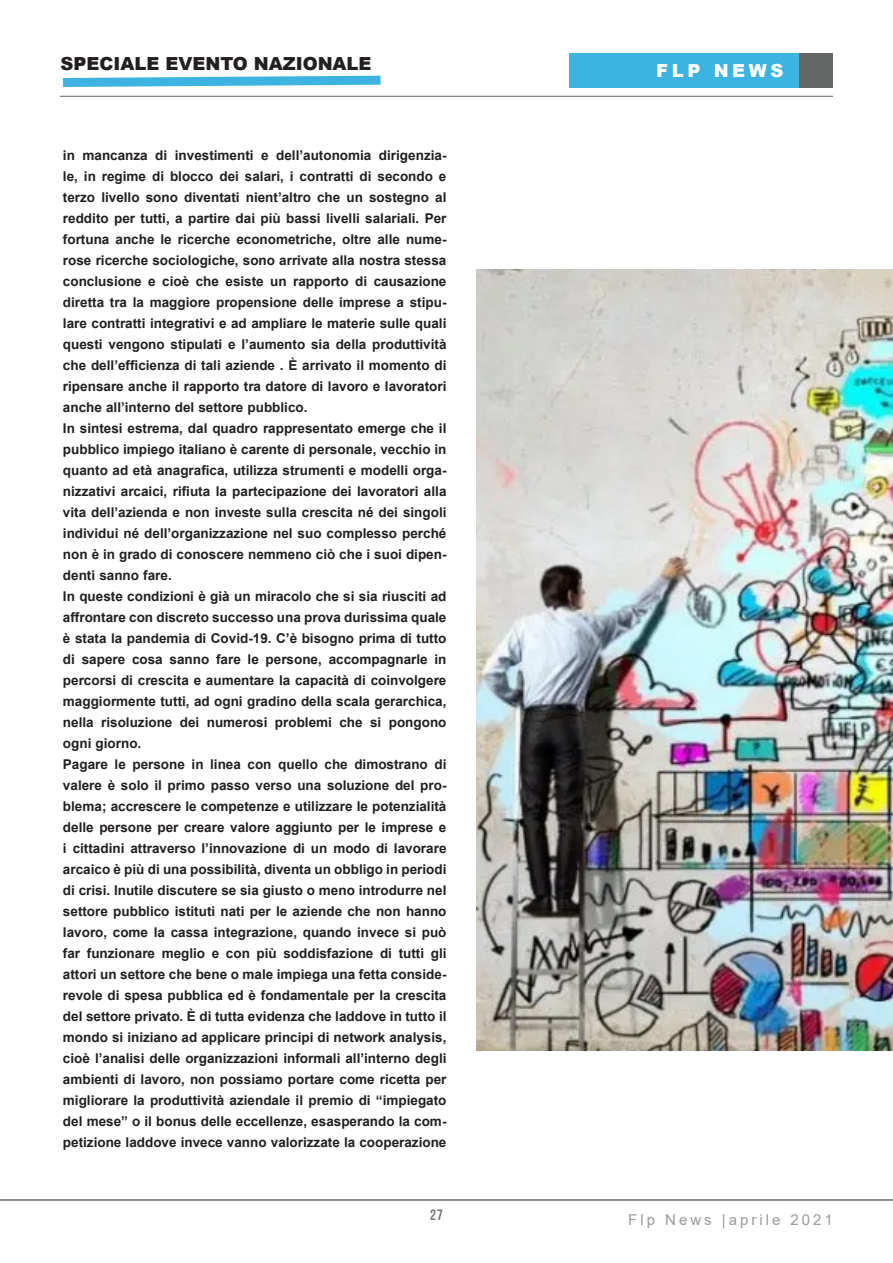
<style>
.page{position:relative;width:893px;height:1263px;background:#fff}
.page>*{position:absolute;margin:0;border:0;box-sizing:border-box;transform-origin:0 0}
.t1{font:900 18px "Arial";color:#231f20}
.t2{font:900 18px "Arial";letter-spacing:.2em;color:#fff}
.t3{font:15px "Arial";letter-spacing:.2em;color:#9a9c9e}
.TOC_headings{font:15px "Bebas Neue";color:#73776c}
.Body_paragraph{font:700 13.5px/21px "Arial";color:#231f20;text-align:justify}
</style>
<div class="page">
<div style="left:798px;top:53px;width:35px;height:35px;background:#656666"></div>
<div style="left:569px;top:53px;width:229px;height:35px;background:#3cb3e0"></div>
<hr style="left:60px;top:96px;width:773px;height:1px;background:#73776c">
<hr style="left:0;top:1199px;width:893px;height:2px;background:#8a8b8b">
<svg style="left:63px;top:75px;width:318px;height:12px"></svg>
<img style="left:477px;top:269px;width:416px;height:782px">
<h1 class="t1" style="left:61px;top:51px;width:313px">SPECIALE EVENTO NAZIONALE</h1>
<p class="Body_paragraph" style="left:63px;top:145px;width:385px">in mancanza di investimenti e dell’autonomia dirigenzia&shy;le, in regime di blocco dei salari, i contratti di secondo e terzo livello sono diventati nient’altro che un sostegno al reddito per tutti, a partire dai più bassi livelli salariali. Per fortuna anche le ricerche econometriche, oltre alle nume&shy;rose ricerche sociologiche, sono arrivate alla nostra stessa conclusione e cioè che esiste un rapporto di causazione diretta tra la maggiore propensione delle imprese a stipu&shy;lare contratti integrativi e ad ampliare le materie sulle quali questi vengono stipulati e l’aumento sia della produttività che dell’efficienza di tali aziende . È arrivato il momento di ripensare anche il rapporto tra datore di lavoro e lavoratori anche all’interno del settore pubblico.</p>
<p class="Body_paragraph" style="left:63px;top:418px;width:385px">In sintesi estrema, dal quadro rappresentato emerge che il pubblico impiego italiano è carente di personale, vecchio in quanto ad età anagrafica, utilizza strumenti e modelli orga&shy;nizzativi arcaici, rifiuta la partecipazione dei lavoratori alla vita dell’azienda e non investe sulla crescita né dei singoli individui né dell’organizzazione nel suo complesso perché non è in grado di conoscere nemmeno ciò che i suoi dipen&shy;denti sanno fare.</p>
<p class="Body_paragraph" style="left:63px;top:586px;width:385px">In queste condizioni è già un miracolo che si sia riusciti ad affrontare con discreto successo una prova durissima quale è stata la pandemia di Covid-19. C’è bisogno prima di tutto di sapere cosa sanno fare le persone, accompagnarle in percorsi di crescita e aumentare la capacità di coinvolgere maggiormente tutti, ad ogni gradino della scala gerarchica, nella risoluzione dei numerosi problemi che si pongono ogni giorno.</p>
<p class="Body_paragraph" style="left:63px;top:754px;width:385px">Pagare le persone in linea con quello che dimostrano di valere è solo il primo passo verso una soluzione del pro&shy;blema; accrescere le competenze e utilizzare le potenzialità delle persone per creare valore aggiunto per le imprese e i cittadini attraverso l’innovazione di un modo di lavorare arcaico è più di una possibilità, diventa un obbligo in periodi di crisi. Inutile discutere se sia giusto o meno introdurre nel settore pubblico istituti nati per le aziende che non hanno lavoro, come la cassa integrazione, quando invece si può far funzionare meglio e con più soddisfazione di tutti gli attori un settore che bene o male impiega una fetta conside&shy;revole di spesa pubblica ed è fondamentale per la crescita del settore privato. È di tutta evidenza che laddove in tutto il mondo si iniziano ad applicare principi di network analysis, cioè l’analisi delle organizzazioni informali all’interno degli ambienti di lavoro, non possiamo portare come ricetta per migliorare la produttività aziendale il premio di “impiegato del mese” o il bonus delle eccellenze, esasperando la com&shy;petizione laddove invece vanno valorizzate la cooperazione</p>
<p class="TOC_headings" style="left:430px;top:1207px;width:14px">27</p>
<h1 class="t2" style="left:656px;top:57px;width:129px">FLP NEWS</h1>
<p class="t3" style="left:628px;top:1209px;width:206px">Flp News |aprile 2021</p>
</div>
